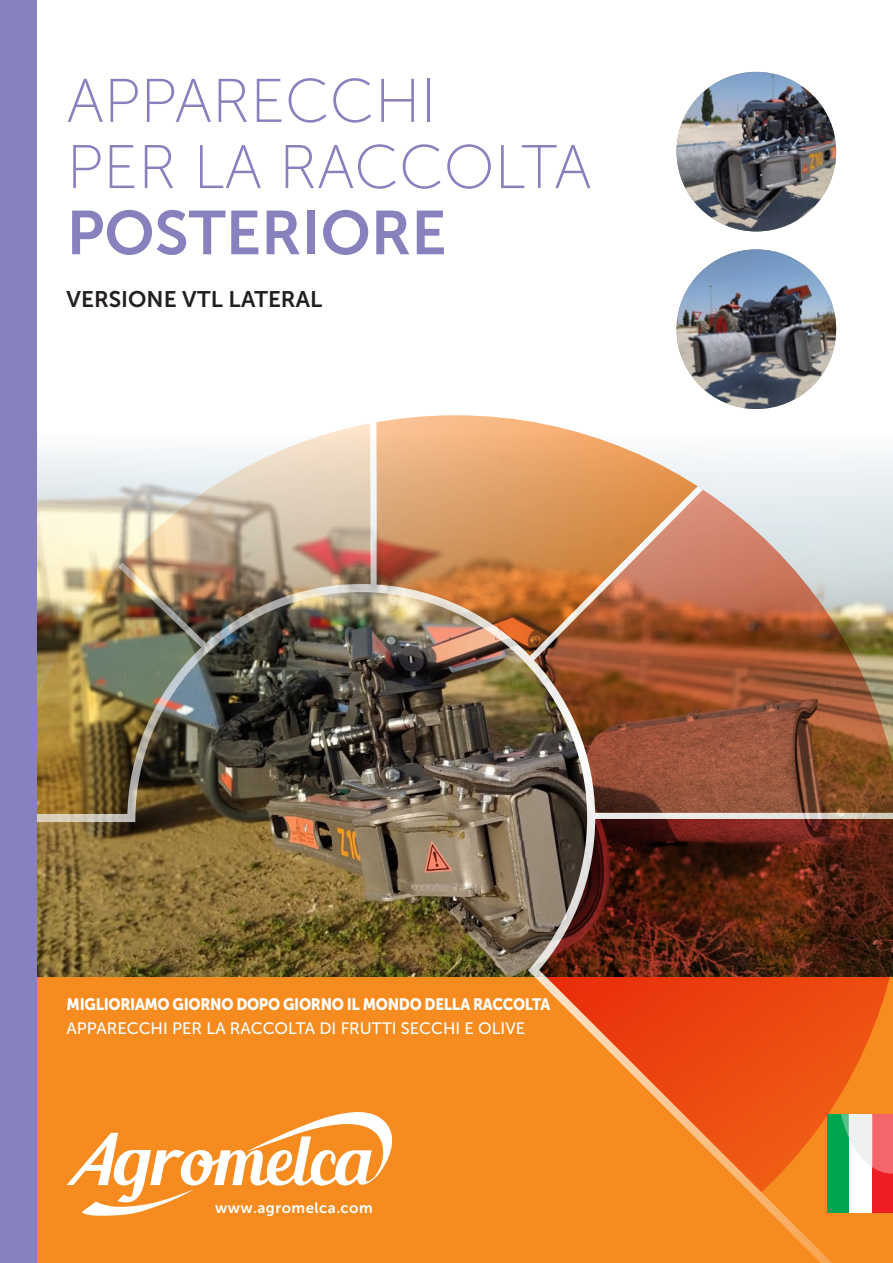
<style>
.page{position:relative;width:893px;height:1263px;background:#fff}
.page>*{position:absolute;margin:0;border:0;box-sizing:border-box;transform-origin:0 0}
.t1{font:61.5px "Museo Sans 100";color:#8781bd}
.t2{font:61.5px "Museo Sans 700";color:#8781bd}
.t3{font:22.5px "Museo Sans 700";color:#231f20}
.t4{font:16.5px "Museo Sans 900";letter-spacing:-.02em;color:#fff;scale:.9 1}
.t5{font:16.5px "Museo Sans 500";color:#fff}
.t6{font:15px "Museo Sans 700";letter-spacing:.03em;color:#fff}
</style>
<div class="page">
<img style="left:36px;top:0;width:857px;height:1263px">
<svg style="left:67px;top:1108px;width:333px;height:108px"></svg>
<img style="left:676px;top:72px;width:160px;height:159px;border-radius:80px">
<img style="left:676px;top:249px;width:160px;height:160px;border-radius:80px">
<div style="left:0;top:0;width:36px;height:1263px;background:#8781bd"></div>
<div style="left:827px;top:1114px;width:22px;height:99px;background:#00a54f"></div>
<div style="left:872px;top:1114px;width:21px;height:99px;background:#ee1d23"></div>
<div style="left:849px;top:1114px;width:23px;height:99px;background:#fff"></div>
<svg style="left:841px;top:1114px;width:52px;height:60px"></svg>
<p class="t1" style="left:67px;top:68px;width:371px">APPARECCHI</p>
<p class="t1" style="left:67px;top:134px;width:526px">PER LA RACCOLTA</p>
<p class="t2" style="left:67px;top:199px;width:381px">POSTERIORE</p>
<p class="t3" style="left:67px;top:286px;width:257px">VERSIONE VTL LATERAL</p>
<p class="t4" style="left:67px;top:994px;width:539px">MIGLIORIAMO GIORNO DOPO GIORNO IL MONDO DELLA RACCOLTA</p>
<p class="t5" style="left:67px;top:1019px;width:460px">APPARECCHI PER LA RACCOLTA DI FRUTTI SECCHI E OLIVE</p>
<p class="t6" style="left:215px;top:1199px;width:159px">www.agromelca.com</p>
</div>
